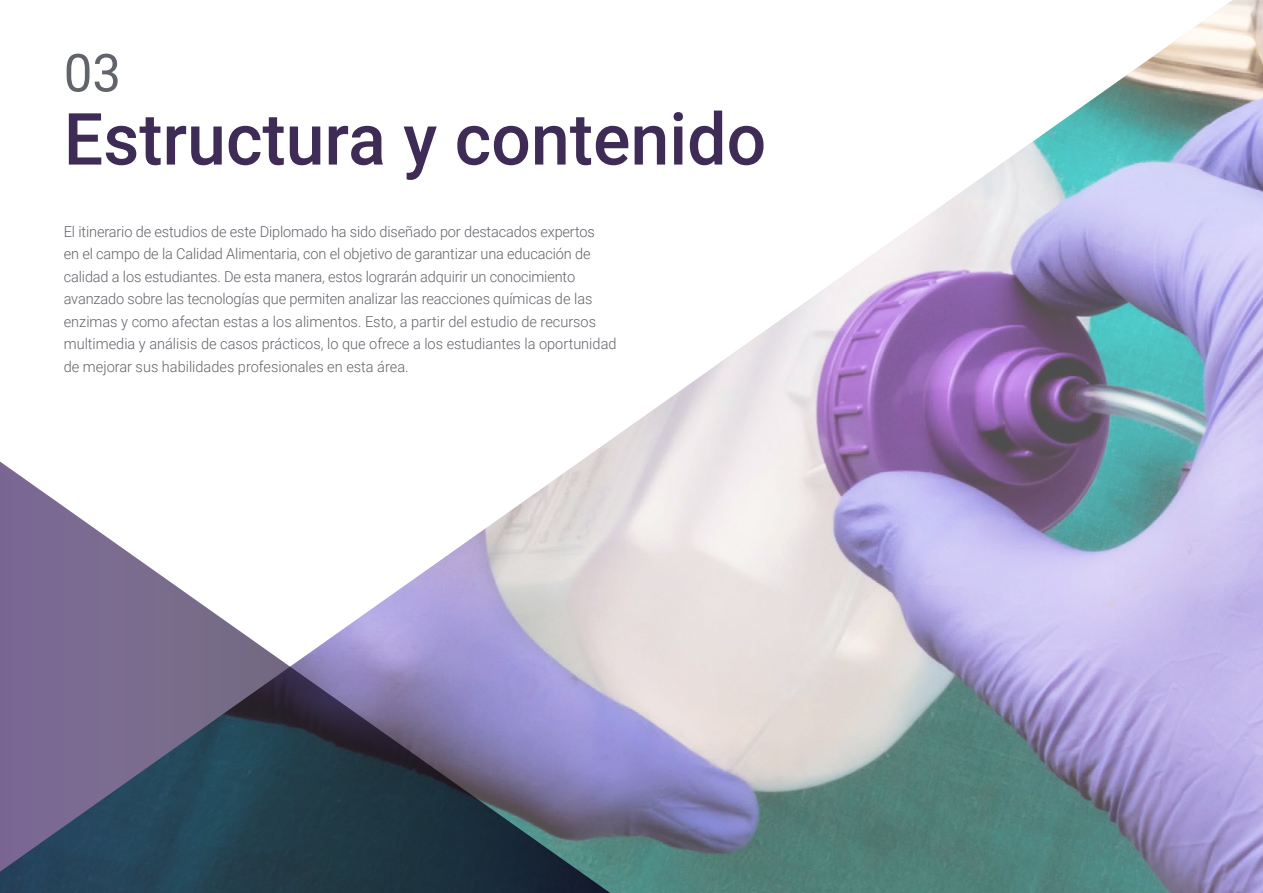
<style>
.page{position:relative;width:1263px;height:893px;background:#fff}
.page>*{position:absolute;margin:0;border:0;box-sizing:border-box;transform-origin:0 0}
.t1{font:500 72px "Roboto";color:#3e2b56}
.t2{font:52.5px "Roboto";color:#61646a}
.t3{font:300 15px/22.5px "Roboto";letter-spacing:-.01em;color:#61646a}
</style>
<div class="page">
<img style="left:602px;top:0;width:661px;height:893px">
<svg style="left:0;top:446px;width:640px;height:447px"></svg>
<h2 class="t2" style="left:64px;top:36px;width:59px">03</h2>
<h1 class="t1" style="left:64px;top:89px;width:704px">Estructura y contenido</h1>
<p class="t3" style="left:64px;top:220px;width:554px">El itinerario de estudios de este Diplomado ha sido diseñado por destacados expertos<br>en el campo de la Calidad Alimentaria, con el objetivo de garantizar una educación de calidad a los estudiantes. De esta manera, estos lograrán adquirir un conocimiento avanzado sobre las tecnologías que permiten analizar las reacciones químicas de las enzimas y como afectan estas a los alimentos. Esto, a partir del estudio de recursos multimedia y análisis de casos prácticos, lo que ofrece a los estudiantes la oportunidad de mejorar sus habilidades profesionales en esta área.</p>
</div>
